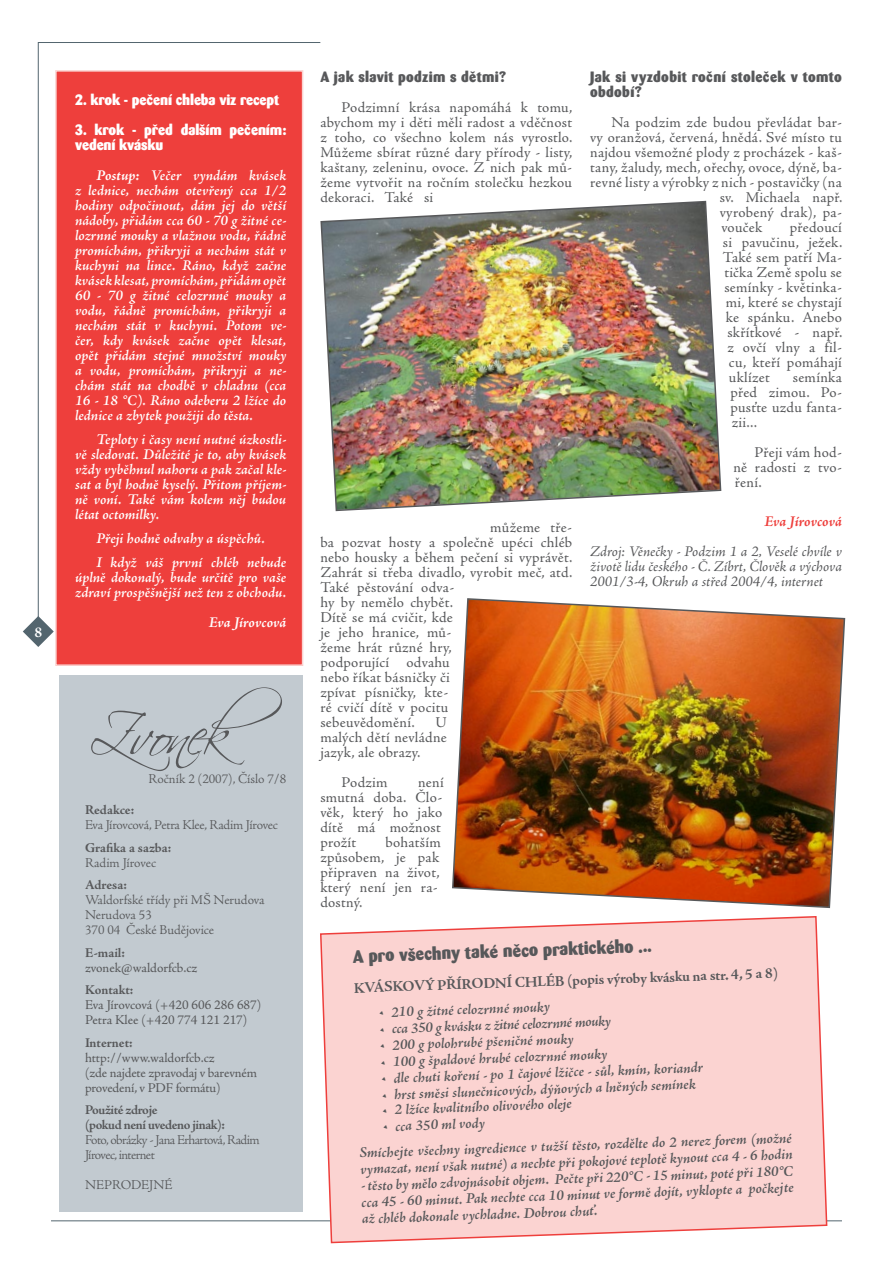
<style>
.page{position:relative;width:893px;height:1263px;background:#fff}
.page>*{position:absolute;margin:0;border:0;box-sizing:border-box;transform-origin:0 0}
.t1{font:60px "Scriptina";letter-spacing:-.075em;color:#57585a}
.t2{font:800 18px "Banero";color:#57585a}
.t3{font:15px/15px "Adobe Jenson Pro";letter-spacing:.015em;color:#57585a;text-align:justify}
.t4{font:italic 600 15px/15px "Adobe Jenson Pro";color:#fff;text-align:justify}
.t5{font:italic 600 15px/16.5px "Adobe Jenson Pro";color:#57585a}
.t6{font:italic 15px/15px "Adobe Jenson Pro";color:#57585a;text-align:justify}
.t7{font:800 15px/15px "Banero";letter-spacing:-.01em;color:#fff}
.t8{font:800 15px/15px "Banero";letter-spacing:.02em;color:#57585a}
.t9{font:700 15px "Adobe Jenson Pro";color:#57585a}
.t10{font:italic 700 15px "Adobe Jenson Pro";letter-spacing:-.01em;color:#ee3f3c}
.t11{font:italic 700 15px "Adobe Jenson Pro";letter-spacing:-.01em;color:#fff}
.t12{font:700 15px "Adobe Jenson Pro";color:#fff}
.t13{font:13.5px/15px "Adobe Jenson Pro";letter-spacing:-.005em;color:#57585a}
.t14{font:300 13.5px/15px "Adobe Jenson Pro";letter-spacing:-.01em;color:#57585a}
.t15{font:700 13.5px "Adobe Jenson Pro";letter-spacing:-.015em;color:#57585a}
.t16{font:300 13.5px/15px "Adobe Jenson Pro";letter-spacing:-.045em;color:#57585a}
.t17{font:700 13.5px/15px "Adobe Jenson Pro";letter-spacing:-.035em;color:#57585a}
.s1{font-weight:700}
</style>
<div class="page">
<svg style="left:23px;top:616px;width:31px;height:31px"></svg>
<svg style="left:38px;top:42px;width:283px;height:586px"></svg>
<hr style="left:51px;top:1220px;width:791px;height:1px;background:#53656e">
<div style="left:60px;top:675px;width:243px;height:537px;background:#c2cad0"></div>
<div style="left:56px;top:71px;width:247px;height:594px;background:#ee3f3c"></div>
<div style="left:55px;top:70px;width:248px;height:596px;border:2px solid #fbd3d1"></div>
<svg style="left:319px;top:916px;width:509px;height:328px;background:#fbd4d2"></svg>
<img style="left:452px;top:598px;width:394px;height:311px">
<img style="left:320px;top:200px;width:402px;height:312px">
<p class="t12" style="left:34px;top:624px;width:9px">8</p>
<p class="t7" style="left:75px;top:92px;width:205px">2. krok - pečení chleba viz recept</p>
<p class="t7" style="left:75px;top:122px;width:213px">3. krok - před dalším pečením: vedení kvásku</p>
<p class="t4" style="left:75px;top:169px;width:213px;text-indent:21px"><span class="s1">Postup:</span> Večer vyndám kvásek z lednice, nechám otevřený cca 1/2 hodiny odpočinout, dám jej do větší nádoby, přidám cca 60 - 70 g žitné ce&shy;lozrnné mouky a vlažnou vodu, řádně promíchám, přikryji a nechám stát v kuchyni na lince. Ráno, když začne kvásek klesat, promíchám, přidám opět 60 - 70 g žitné celozrnné mouky a vodu, řádně promíchám, přikryji a nechám stát v kuchyni. Potom ve&shy;čer, kdy kvásek začne opět klesat, opět přidám stejné množství mouky a vodu, promíchám, přikryji a ne&shy;chám stát na chodbě v chladnu (cca 16 - 18 °C). Ráno odeberu 2 lžíce do lednice a zbytek použiji do těsta.</p>
<p class="t4" style="left:75px;top:433px;width:213px;text-indent:21px">Teploty i časy není nutné úzkostli&shy;vě sledovat. Důležité je to, aby kvásek vždy vyběhnul nahoru a pak začal kle&shy;sat a byl hodně kyselý. Přitom příjem&shy;ně voní. Také vám kolem něj budou létat octomilky.</p>
<p class="t4" style="left:96px;top:528px;width:191px;line-height:24px">Přeji hodně odvahy a úspěchů.<br>I když váš první chléb nebude</p>
<p class="t4" style="left:75px;top:571px;width:213px">úplně dokonalý, bude určitě pro vaše zdraví prospěšnější než ten z obchodu.</p>
<p class="t11" style="left:209px;top:614px;width:79px">Eva Jírovcová</p>
<h1 class="t1" style="left:89px;top:699px;width:194px">Zvonek</h1>
<p class="t14" style="left:149px;top:771px;width:139px">Ročník 2 (2007), Číslo 7/8</p>
<p class="t15" style="left:85px;top:802px;width:51px">Redakce:</p>
<p class="t14" style="left:85px;top:818px;width:195px">Eva Jírovcová, Petra Klee, Radim Jírovec</p>
<p class="t15" style="left:85px;top:840px;width:88px">Grafika a sazba:</p>
<p class="t14" style="left:85px;top:855px;width:73px">Radim Jírovec</p>
<p class="t15" style="left:85px;top:877px;width:43px">Adresa:</p>
<p class="t14" style="left:85px;top:893px;width:181px">Waldorfské třídy při MŠ Nerudova<br>Nerudova 53<br>370 04 České Budějovice</p>
<p class="t15" style="left:85px;top:945px;width:41px">E-mail:</p>
<p class="t13" style="left:85px;top:960px;width:114px">zvonek@waldorfcb.cz</p>
<p class="t15" style="left:85px;top:982px;width:50px">Kontakt:</p>
<p class="t13" style="left:85px;top:998px;width:178px">Eva Jírovcová (+420 606 286 687)<br>Petra Klee (+420 774 121 217)</p>
<p class="t15" style="left:85px;top:1035px;width:49px">Internet:</p>
<p class="t13" style="left:85px;top:1050px;width:173px">http://www.waldorfcb.cz<br>(zde najdete zpravodaj v barevném provedení, v PDF formátu)</p>
<p class="t17" style="left:85px;top:1103px;width:141px">Použité zdroje<br>(pokud není uvedeno jinak):</p>
<p class="t16" style="left:85px;top:1133px;width:176px">Foto, obrázky - Jana Erhartová, Radim<br>Jírovec, internet</p>
<p class="t14" style="left:85px;top:1178px;width:89px">NEPRODEJNÉ</p>
<p class="t8" style="left:320px;top:69px;width:187px">A jak slavit podzim s dětmi?</p>
<p class="t3" style="left:320px;top:100px;width:254px;text-indent:21px">Podzimní krása napomáhá k tomu, abychom my i děti měli radost a vděčnost z toho, co všechno kolem nás vyrostlo.<br>Můžeme sbírat různé dary přírody - listy, kaštany, zeleninu, ovoce. Z nich pak mů&shy;žeme vytvořit na ročním stolečku hezkou dekoraci. Také si</p>
<p class="t3" style="left:320px;top:520px;width:254px;text-align:left;text-indent:170px">můžeme tře&shy;ba pozvat hosty a společně upéci chléb nebo housky a během pečení si vyprávět.<br>Zahrát si třeba divadlo, vyrobit meč, atd.<br>Také pěstování odva-<br>hy by nemělo chybět.<br>Dítě se má cvičit, kde<br>je jeho hranice, mů-<br>žeme hrát různé hry,<br>podporující odvahu<br>nebo říkat básničky či<br>zpívat písničky, kte-<br>ré cvičí dítě v pocitu<br>sebeuvědomění.</p>
<p class="t3" style="left:320px;top:715px;width:128px;text-indent:115px">U malých dětí nevládne jazyk, ale obrazy.</p>
<p class="t3" style="left:342px;top:775px;width:48px">Podzim</p>
<p class="t3" style="left:320px;top:775px;width:125px;text-align:left;text-indent:98px">není smutná doba. Člo&shy;věk, který ho jako dítě má možnost prožít</p>
<p class="t3" style="left:320px;top:835px;width:122px;text-align:left;text-indent:65px">bohatším způsobem, je pak připraven na život, který není jen ra&shy;dostný.</p>
<p class="t8" style="left:590px;top:69px;width:253px">Jak si vyzdobit roční stoleček v tomto období?</p>
<p class="t3" style="left:611px;top:115px;width:232px">Na podzim zde budou převládat bar-</p>
<p class="t3" style="left:590px;top:130px;width:253px">vy oranžová, červená, hnědá. Své místo tu</p>
<p class="t3" style="left:590px;top:145px;width:253px">najdou všemožné plody z procházek - kaš-</p>
<p class="t3" style="left:590px;top:160px;width:253px">tany, žaludy, mech, ořechy, ovoce, dýně, ba-</p>
<p class="t3" style="left:590px;top:175px;width:253px">revné listy a výrobky z nich - postavičky (na</p>
<p class="t3" style="left:720px;top:190px;width:124px">sv. Michaela např.</p>
<p class="t3" style="left:720px;top:205px;width:124px">vyrobený drak), pa-</p>
<p class="t3" style="left:721px;top:220px;width:42px">vouček</p>
<p class="t3" style="left:790px;top:220px;width:54px">předoucí</p>
<p class="t3" style="left:723px;top:235px;width:121px">si pavučinu, ježek.</p>
<p class="t3" style="left:723px;top:250px;width:121px">Také sem patří Ma-</p>
<p class="t3" style="left:724px;top:265px;width:119px">tička Země spolu se</p>
<p class="t3" style="left:724px;top:280px;width:119px">semínky - květinka-</p>
<p class="t3" style="left:726px;top:295px;width:118px">mi, které se chystají</p>
<p class="t3" style="left:726px;top:310px;width:118px">ke spánku. Anebo</p>
<p class="t3" style="left:727px;top:325px;width:117px">skřítkové - např.</p>
<p class="t3" style="left:727px;top:340px;width:116px">z ovčí vlny a fil-</p>
<p class="t3" style="left:729px;top:355px;width:115px">cu, kteří pomáhají</p>
<p class="t3" style="left:729px;top:370px;width:42px">uklízet</p>
<p class="t3" style="left:730px;top:370px;width:113px;text-indent:62px">semínka před zimou. Po&shy;pusťte uzdu fanta&shy;zii...</p>
<p class="t3" style="left:733px;top:445px;width:110px;text-indent:21px">Přeji vám hod&shy;ně radosti z tvo&shy;ření.</p>
<p class="t10" style="left:764px;top:512px;width:79px">Eva Jírovcová</p>
<p class="t6" style="left:590px;top:544px;width:253px">Zdroj: Věnečky - Podzim 1 a 2, Veselé chvíle v životě lidu českého - Č. Zíbrt, Člověk a výchova 2001/3-4, Okruh a střed 2004/4, internet</p>
<p class="t2" style="left:352px;top:945px;width:301px;rotate:-2deg">A pro všechny také něco praktického ...</p>
<p class="t9" style="left:354px;top:979px;width:426px;rotate:-2deg">KVÁSKOVÝ PŘÍRODNÍ CHLÉB (popis výroby kvásku na str. 4, 5 a 8)</p>
<p class="t5" style="left:378px;top:1005px;width:173px;rotate:-2deg">• 210 g žitné celozrnné mouky</p>
<p class="t5" style="left:379px;top:1022px;width:234px;rotate:-2deg">• cca 350 g kvásku z žitné celozrnné mouky</p>
<p class="t5" style="left:379px;top:1038px;width:196px;rotate:-2deg">• 200 g polohrubé pšeničné mouky</p>
<p class="t5" style="left:380px;top:1055px;width:229px;rotate:-2deg">• 100 g špaldové hrubé celozrnné mouky</p>
<p class="t5" style="left:380px;top:1071px;width:324px;rotate:-2deg">• dle chuti koření - po 1 čajové lžičce - sůl, kmín, koriandr</p>
<p class="t5" style="left:381px;top:1088px;width:316px;rotate:-2deg">• hrst směsi slunečnicových, dýňových a lněných semínek</p>
<p class="t5" style="left:381px;top:1103px;width:192px;rotate:-2deg">• 2 lžíce kvalitního olivového oleje</p>
<p class="t5" style="left:358px;top:1115px;width:434px;line-height:25.5px;text-indent:23px;rotate:-2deg">• cca 350 ml vody<br>Smíchejte všechny ingredience v tužší těsto, rozdělte do 2 nerez forem (možné</p>
<p class="t5" style="left:360px;top:1162px;width:434px;rotate:-2deg">vymazat, není však nutné) a nechte při pokojové teplotě kynout cca 4 - 6 hodin</p>
<p class="t5" style="left:361px;top:1178px;width:434px;text-align:justify;rotate:-2deg">- těsto by mělo zdvojnásobit objem. Pečte při 220°C - 15 minut, poté při 180°C cca 45 - 60 minut. Pak nechte cca 10 minut ve formě dojít, vyklopte a počkejte až chléb dokonale vychladne. Dobrou chuť.</p>
</div>
